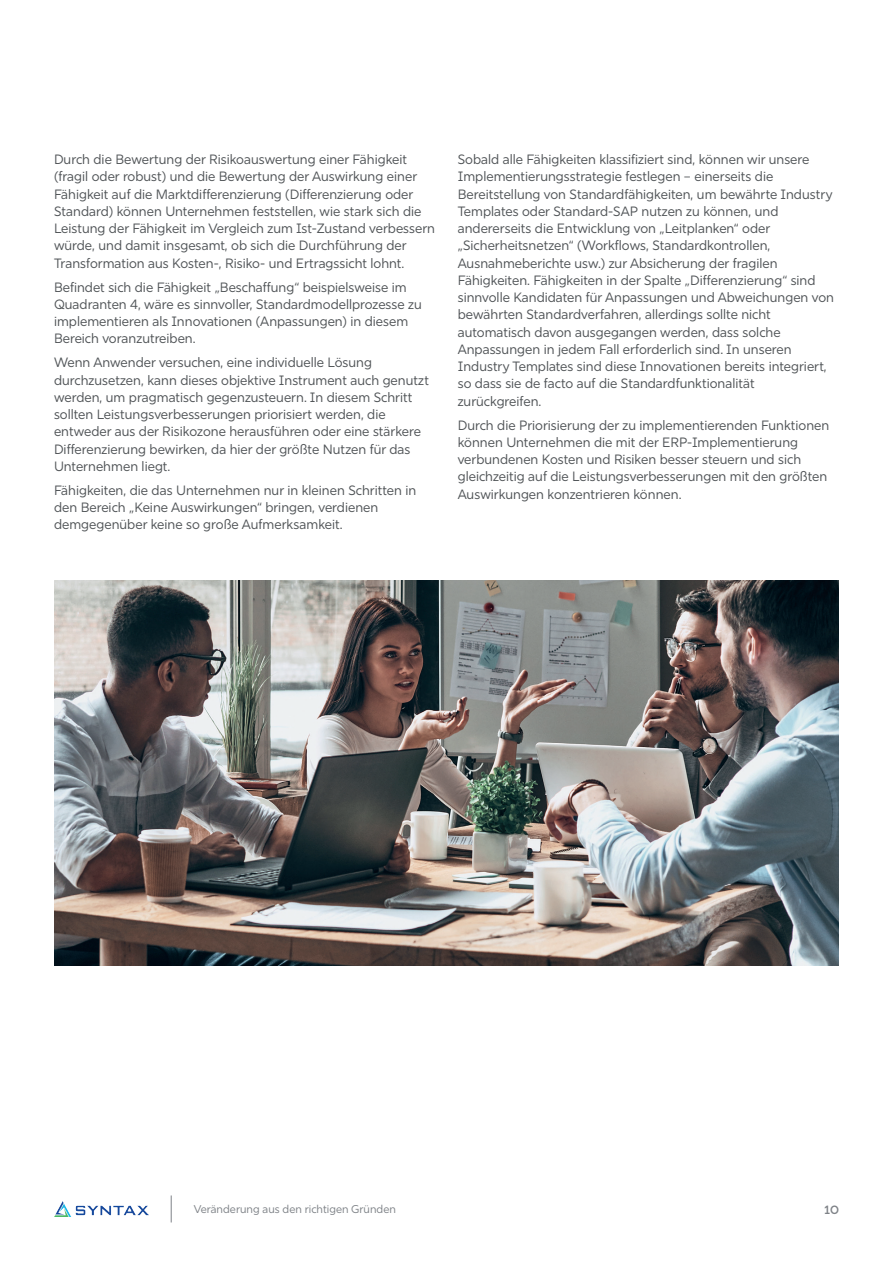
<style>
.page{position:relative;width:893px;height:1263px;background:#fff}
.page>*{position:absolute;margin:0;border:0;box-sizing:border-box;transform-origin:0 0}
.t1{font:13.5px/17.2px "Rig Sans";color:#505457}
.t2{font:600 12px "Rig Sans";color:#7e8287}
.t3{font:11.25px "Rig Sans";color:#7e8287}
</style>
<div class="page">
<img style="left:54px;top:1201px;width:95px;height:15px">
<svg style="left:171px;top:1195px;width:1px;height:27px"></svg>
<img style="left:54px;top:580px;width:785px;height:385px">
<p class="t1" style="left:54px;top:151px;width:383px">Durch die Bewertung der Risikoauswertung einer Fähigkeit (fragil oder robust) und die Bewertung der Auswirkung einer Fähigkeit auf die Marktdifferenzierung (Differenzierung oder Standard) können Unternehmen feststellen, wie stark sich die Leistung der Fähigkeit im Vergleich zum Ist-Zustand verbessern würde, und damit insgesamt, ob sich die Durchführung der Transformation aus Kosten-, Risiko- und Ertragssicht lohnt.</p>
<p class="t1" style="left:54px;top:278px;width:369px">Befindet sich die Fähigkeit „Beschaffung“ beispielsweise im Quadranten 4, wäre es sinnvoller, Standardmodellprozesse zu implementieren als Innovationen (Anpassungen) in diesem Bereich voranzutreiben.</p>
<p class="t1" style="left:54px;top:354px;width:376px">Wenn Anwender versuchen, eine individuelle Lösung durchzusetzen, kann dieses objektive Instrument auch genutzt werden, um pragmatisch gegenzusteuern. In diesem Schritt sollten Leistungsverbesserungen priorisiert werden, die entweder aus der Risikozone herausführen oder eine stärkere Differenzierung bewirken, da hier der größte Nutzen für das Unternehmen liegt.</p>
<p class="t1" style="left:54px;top:482px;width:364px">Fähigkeiten, die das Unternehmen nur in kleinen Schritten in den Bereich „Keine Auswirkungen“ bringen, verdienen demgegenüber keine so große Aufmerksamkeit.</p>
<p class="t1" style="left:458px;top:151px;width:378px">Sobald alle Fähigkeiten klassifiziert sind, können wir unsere Implementierungsstrategie festlegen – einerseits die Bereitstellung von Standardfähigkeiten, um bewährte Industry Templates oder Standard-SAP nutzen zu können, und andererseits die Entwicklung von „Leitplanken“ oder „Sicherheitsnetzen“ (Workflows, Standardkontrollen, Ausnahmeberichte usw.) zur Absicherung der fragilen Fähigkeiten. Fähigkeiten in der Spalte „Differenzierung“ sind sinnvolle Kandidaten für Anpassungen und Abweichungen von bewährten Standardverfahren, allerdings sollte nicht automatisch davon ausgegangen werden, dass solche Anpassungen in jedem Fall erforderlich sind. In unseren Industry Templates sind diese Innovationen bereits integriert, so dass sie de facto auf die Standardfunktionalität zurückgreifen.</p>
<p class="t1" style="left:458px;top:416px;width:373px">Durch die Priorisierung der zu implementierenden Funktionen können Unternehmen die mit der ERP-Implementierung verbundenen Kosten und Risiken besser steuern und sich gleichzeitig auf die Leistungsverbesserungen mit den größten Auswirkungen konzentrieren können.</p>
<p class="t3" style="left:194px;top:1202px;width:204px">Veränderung aus den richtigen Gründen</p>
<p class="t2" style="left:825px;top:1202px;width:16px">10</p>
</div>
